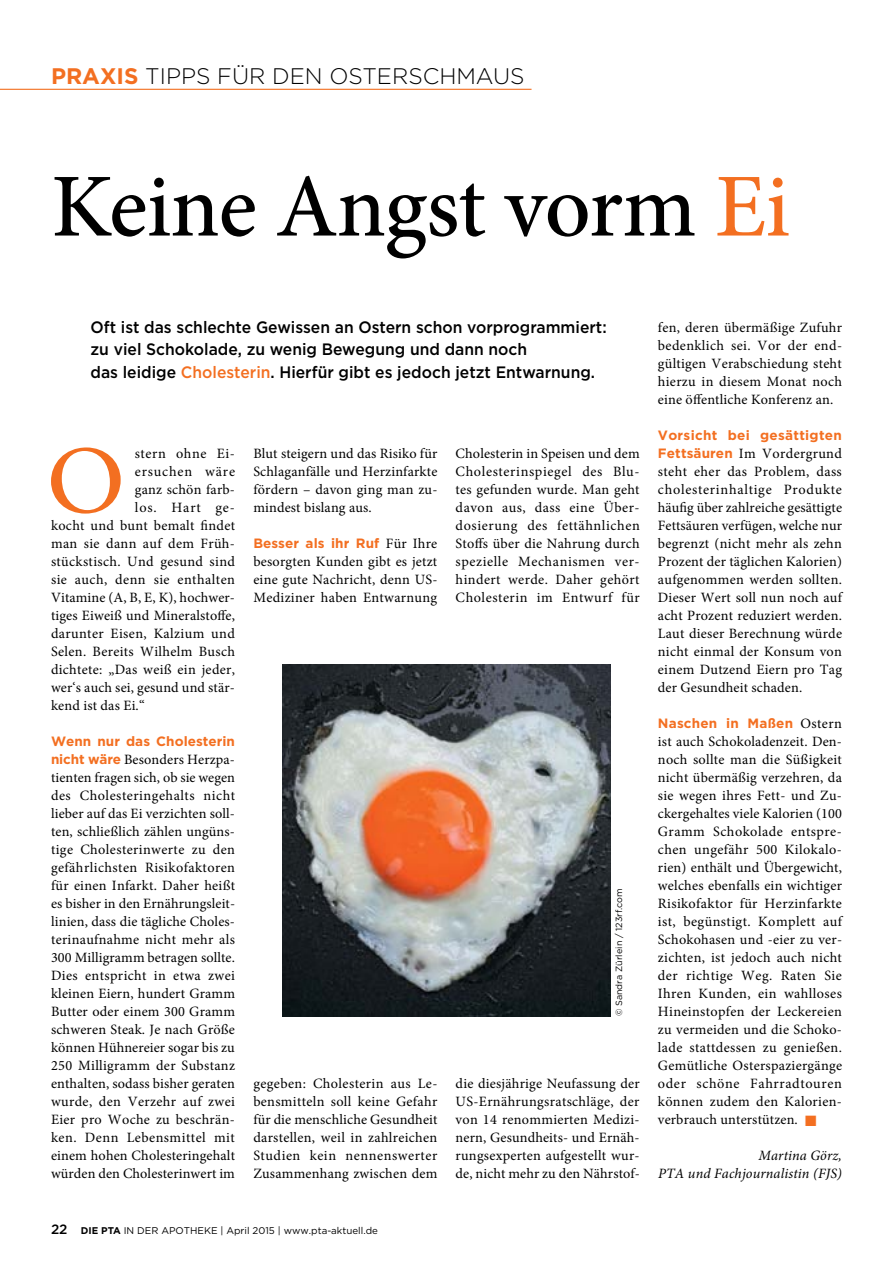
<style>
.page{position:relative;width:893px;height:1263px;background:#fff}
.page>*{position:absolute;margin:0;border:0;box-sizing:border-box;transform-origin:0 0}
.t1{font:97.2px "Minion Pro";color:#f36f21;scale:1.09 1}
.t2{font:500 90px "Minion Pro";letter-spacing:-.015em;color:#000}
.t3{font:300 22.5px "Gotham";color:#000}
.t4{font:500 16.5px/22.5px "Gotham";color:#000;scale:.95 1}
.t5{font:14.25px/18px "Minion Pro";letter-spacing:.02em;color:#000;text-align:justify}
.t6{font:italic 14.25px/18px "Minion Pro";letter-spacing:.01em;color:#000;text-align:right}
.t7{font:14.25px "Minion Pro";letter-spacing:.04em;color:#000}
.t8{font:14.25px "Minion Pro";letter-spacing:.055em;color:#000}
.t9{font:14.25px "Minion Pro";letter-spacing:.065em;color:#000}
.t10{font:700 13.5px "Gotham";letter-spacing:.015em;color:#f36f21}
.t11{font:9.75px "Gotham";color:#000}
.t12{font:9px "Gotham";color:#000}
.s1{font-weight:700;color:#f36f21}
.s2{color:#f36f21}
.s3{font-family:"Gotham";font-weight:700;font-size:13.5px;color:#f36f21}
.s4{font-family:"Minion Pro";font-weight:400;font-size:14.25px;color:#000}
.s5{font-weight:500;font-size:13.5px}
.s6{font-weight:700}
</style>
<div class="page">
<hr style="left:0;top:89px;width:531px;height:1px;background:#f36f21">
<img style="left:282px;top:664px;width:329px;height:352px">
<h3 class="t3" style="left:51px;top:62px;width:475px"><span class="s1">PRAXIS</span> TIPPS FÜR DEN OSTERSCHMAUS</h3>
<h2 class="t2" style="left:51px;top:146px;width:740px">Keine Angst vorm <span class="s2">Ei</span></h2>
<p class="t4" style="left:91px;top:315px;width:545px">Oft ist das schlechte Gewissen an Ostern schon vorprogrammiert: zu viel Schokolade, zu wenig Bewegung und dann noch<br>das leidige <span class="s2">Cholesterin</span>. Hierfür gibt es jedoch jetzt Entwarnung.</p>
<h1 class="t1" style="left:46px;top:416px;width:74px">O</h1>
<p class="t7" style="left:135px;top:444px;width:102px">stern ohne Ei-</p>
<p class="t8" style="left:135px;top:462px;width:102px">ersuchen wäre</p>
<p class="t5" style="left:135px;top:481px;width:102px">ganz schön farb-</p>
<p class="t9" style="left:135px;top:498px;width:102px">los. Hart ge-</p>
<p class="t5" style="left:51px;top:517px;width:186px">kocht und bunt bemalt findet</p>
<p class="t5" style="left:51px;top:535px;width:185px">man sie dann auf dem Früh-</p>
<p class="t5" style="left:51px;top:553px;width:186px">stückstisch. Und gesund sind</p>
<p class="t5" style="left:51px;top:571px;width:185px">sie auch, denn sie enthalten</p>
<p class="t5" style="left:51px;top:589px;width:185px">Vitamine (A, B, E, K), hochwer-</p>
<p class="t5" style="left:51px;top:607px;width:185px">tiges Eiweiß und Mineralstoffe,</p>
<p class="t5" style="left:51px;top:625px;width:185px">darunter Eisen, Kalzium und</p>
<p class="t5" style="left:51px;top:643px;width:186px">Selen. Bereits Wilhelm Busch</p>
<p class="t5" style="left:51px;top:661px;width:185px">dichtete: „Das weiß ein jeder,</p>
<p class="t5" style="left:51px;top:679px;width:185px">wer‘s auch sei, gesund und stär-</p>
<p class="t5" style="left:51px;top:697px;width:95px">kend ist das Ei.“</p>
<p class="t10" style="left:51px;top:732px;width:185px">Wenn nur das Cholesterin</p>
<p class="t5" style="left:51px;top:751px;width:186px"><span class="s3">nicht wäre</span> Besonders Herzpa&shy;tienten fragen sich, ob sie wegen des Cholesteringehalts nicht lieber auf das Ei verzichten soll&shy;ten, schließlich zählen ungüns&shy;tige Cholesterinwerte zu den gefährlichsten Risikofaktoren für einen Infarkt. Daher heißt es bisher in den Ernährungsleit&shy;linien, dass die tägliche Choles&shy;terinaufnahme nicht mehr als 300 Milligramm betragen sollte.<br>Dies entspricht in etwa zwei kleinen Eiern, hundert Gramm Butter oder einem 300 Gramm schweren Steak. Je nach Größe können Hühnereier sogar bis zu 250 Milligramm der Substanz enthalten, sodass bisher geraten wurde, den Verzehr auf zwei Eier pro Woche zu beschrän&shy;ken. Denn Lebensmittel mit einem hohen Cholesteringehalt würden den Cholesterinwert im</p>
<p class="t5" style="left:253px;top:445px;width:186px">Blut steigern und das Risiko für Schlaganfälle und Herzinfarkte fördern – davon ging man zu&shy;mindest bislang aus.</p>
<p class="t10" style="left:253px;top:534px;width:186px">Besser als ihr Ruf <span class="s4">Für Ihre</span></p>
<p class="t5" style="left:253px;top:553px;width:186px">besorgten Kunden gibt es jetzt eine gute Nachricht, denn US-Mediziner haben Entwarnung</p>
<p class="t5" style="left:253px;top:1075px;width:186px">gegeben: Cholesterin aus Le&shy;bensmitteln soll keine Gefahr für die menschliche Gesundheit darstellen, weil in zahlreichen Studien kein nennenswerter Zusammenhang zwischen dem</p>
<p class="t11" style="left:51px;top:1224px;width:328px"><span class="s5">22</span> <span class="s6">DIE PTA</span> IN DER APOTHEKE | April 2015 | www.pta-aktuell.de</p>
<p class="t5" style="left:456px;top:445px;width:186px">Cholesterin in Speisen und dem Cholesterinspiegel des Blu&shy;tes gefunden wurde. Man geht davon aus, dass eine Über&shy;dosierung des fettähnlichen Stoffs über die Nahrung durch spezielle Mechanismen ver&shy;hindert werde. Daher gehört Cholesterin im Entwurf für</p>
<p class="t12" style="left:613px;top:1016px;width:130px;rotate:-90deg">© Sandra Zürlein / 123rf.com</p>
<p class="t5" style="left:456px;top:1075px;width:186px">die diesjährige Neufassung der US-Ernährungsratschläge, der von 14 renommierten Medizi&shy;nern, Gesundheits- und Ernäh&shy;rungsexperten aufgestellt wur&shy;de, nicht mehr zu den Nährstof-</p>
<p class="t5" style="left:658px;top:319px;width:186px">fen, deren übermäßige Zufuhr bedenklich sei. Vor der end&shy;gültigen Verabschiedung steht hierzu in diesem Monat noch eine öffentliche Konferenz an.</p>
<p class="t10" style="left:658px;top:426px;width:186px">Vorsicht bei gesättigten</p>
<p class="t5" style="left:658px;top:445px;width:186px"><span class="s3">Fettsäuren</span> Im Vordergrund steht eher das Problem, dass cholesterinhaltige Produkte häufig über zahlreiche gesättigte Fettsäuren verfügen, welche nur begrenzt (nicht mehr als zehn Prozent der täglichen Kalorien) aufgenommen werden sollten.<br>Dieser Wert soll nun noch auf acht Prozent reduziert werden.<br>Laut dieser Berechnung würde nicht einmal der Konsum von einem Dutzend Eiern pro Tag der Gesundheit schaden.</p>
<p class="t10" style="left:658px;top:714px;width:185px">Naschen in Maßen <span class="s4">Ostern</span></p>
<p class="t5" style="left:658px;top:733px;width:186px">ist auch Schokoladenzeit. Den&shy;noch sollte man die Süßigkeit nicht übermäßig verzehren, da sie wegen ihres Fett- und Zu&shy;ckergehaltes viele Kalorien (100<br>Gramm Schokolade entspre&shy;chen ungefähr 500 Kilokalo&shy;rien) enthält und Übergewicht, welches ebenfalls ein wichtiger Risikofaktor für Herzinfarkte ist, begünstigt. Komplett auf Schokohasen und -eier zu ver&shy;zichten, ist jedoch auch nicht der richtige Weg. Raten Sie Ihren Kunden, ein wahlloses Hineinstopfen der Leckereien zu vermeiden und die Schoko&shy;lade stattdessen zu genießen.<br>Gemütliche Osterspaziergänge oder schöne Fahrradtouren können zudem den Kalorien&shy;verbrauch unterstützen. <span class="s2">■</span></p>
<p class="t6" style="left:658px;top:1147px;width:185px">Martina Görz,<br>PTA und Fachjournalistin (FJS)</p>
</div>
